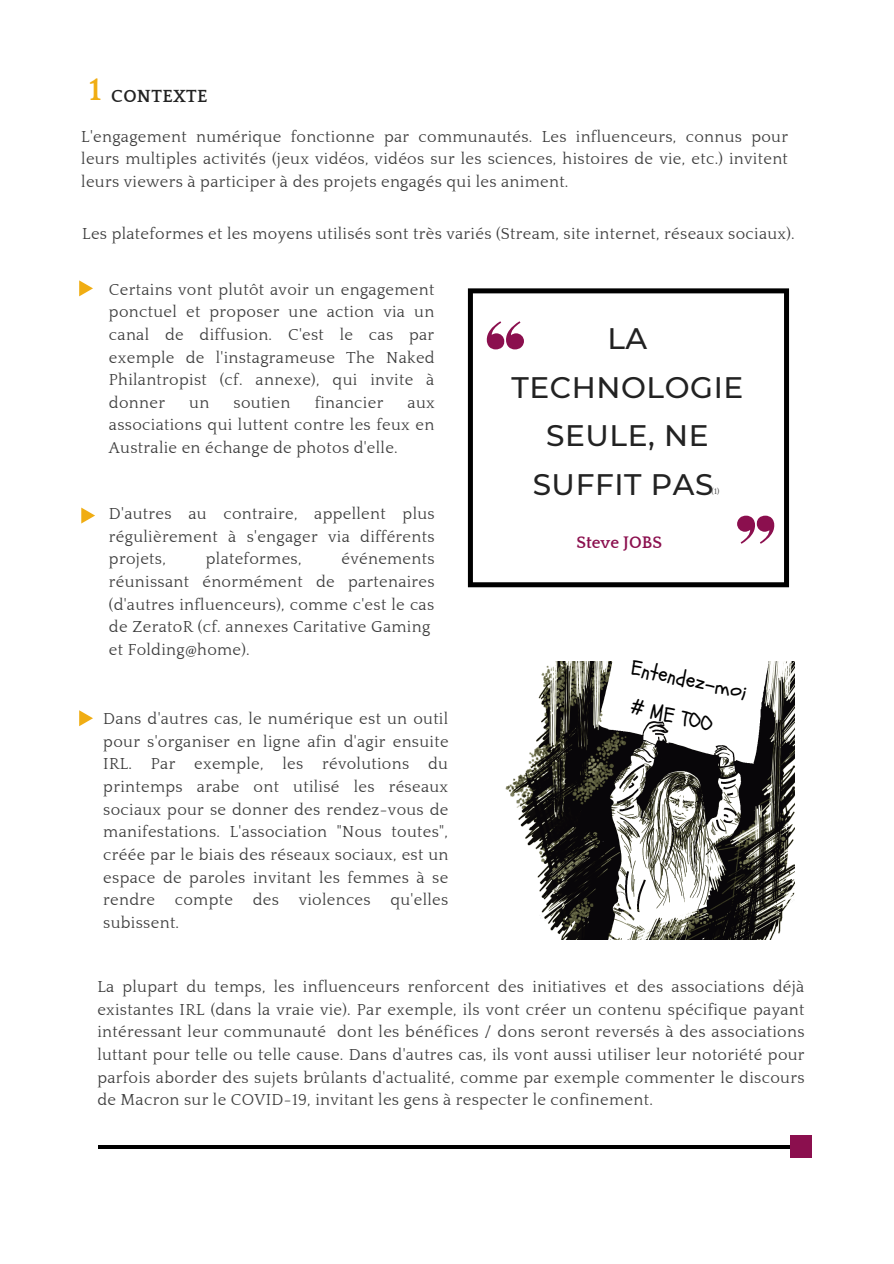
<style>
.page{position:relative;width:894px;height:1264px;background:#fff}
.page>*{position:absolute;margin:0;border:0;box-sizing:border-box;transform-origin:0 0}
.t1{font:500 29.55px/48.4px "Montserrat";letter-spacing:.02em;color:#222;text-align:center}
.t2{font:21.75px/38.2px "Schoolbell";color:#000}
.t3{font:700 18px "Quattrocento";letter-spacing:.02em;color:#222}
.t4{font:700 17.25px "Quattrocento";color:#8b0f4e}
.t5{font:16.35px/22.6px "Quattrocento";letter-spacing:.02em;color:#3d3d3d;text-align:justify}
.t6{font:8.4px "Quattrocento";color:#3d3d3d}
.s1{font-size:32.25px;color:#f0ad13}
</style>
<div class="page">
<svg style="left:81px;top:507px;width:14px;height:16px"></svg>
<svg style="left:79px;top:280px;width:14px;height:16px"></svg>
<svg style="left:79px;top:710px;width:14px;height:16px"></svg>
<img style="left:505px;top:661px;width:289px;height:278px">
<hr style="left:98px;top:1145px;width:349px;height:3px;background:#000">
<hr style="left:446px;top:1145px;width:348px;height:3px;background:#000">
<div style="left:790px;top:1134px;width:22px;height:23px;background:#8b0f4e"></div>
<svg style="left:468px;top:288px;width:320px;height:299px"></svg>
<p class="t3" style="left:89px;top:87px;width:120px"><span class="s1">1</span> CONTEXTE</p>
<p class="t5" style="left:81px;top:125px;width:708px">L'engagement numérique fonctionne par communautés. Les influenceurs, connus pour leurs multiples activités (jeux vidéos, vidéos sur les sciences, histoires de vie, etc.) invitent leurs viewers à participer à des projets engagés qui les animent.</p>
<p class="t5" style="left:82px;top:223px;width:713px">Les plateformes et les moyens utilisés sont très variés (Stream, site internet, réseaux sociaux).</p>
<p class="t5" style="left:109px;top:279px;width:327px">Certains vont plutôt avoir un engagement ponctuel et proposer une action via un canal de diffusion. C'est le cas par exemple de l'instagrameuse The Naked Philantropist (cf. annexe), qui invite à donner</p>
<h1 class="t1" style="left:511px;top:314px;width:233px">LA<br>TECHNOLOGIE<br>SEULE, NE<br>SUFFIT PAS</h1>
<p class="t5" style="left:189px;top:392px;width:22px">un</p>
<p class="t5" style="left:233px;top:392px;width:58px">soutien</p>
<p class="t5" style="left:314px;top:392px;width:70px">financier</p>
<p class="t5" style="left:109px;top:392px;width:327px;text-indent:298px">aux associations qui luttent contre les feux en Australie en échange de photos d'elle.</p>
<p class="t6" style="left:711px;top:487px;width:9px">(1)</p>
<p class="t5" style="left:109px;top:503px;width:327px">D'autres au contraire, appellent plus régulièrement à s'engager via différents projets,</p>
<p class="t5" style="left:206px;top:548px;width:97px">plateformes,</p>
<p class="t5" style="left:109px;top:548px;width:327px;text-align:left;text-indent:232px">événements réunissant énormément de partenaires (d'autres influenceurs), comme c'est le cas de ZeratoR (cf. annexes Caritative Gaming et Folding@home).</p>
<p class="t5" style="left:103px;top:708px;width:347px">Dans d'autres cas, le numérique est un outil pour s'organiser en ligne afin d'agir ensuite IRL. Par exemple, les révolutions du printemps arabe ont utilisé les réseaux sociaux pour se donner des rendez-vous de manifestations. L'association "Nous toutes", créée par le biais des réseaux sociaux, est un espace de paroles invitant les femmes à se rendre compte des violences qu'elles subissent.</p>
<p class="t4" style="left:576px;top:534px;width:87px">Steve JOBS</p>
<h2 class="t2" style="left:644px;top:650px;width:111px;text-indent:-9px;rotate:13deg">Entendez-moi # ME TOO</h2>
<p class="t5" style="left:97px;top:976px;width:708px">La plupart du temps, les influenceurs renforcent des initiatives et des associations déjà existantes IRL (dans la vraie vie). Par exemple, ils vont créer un contenu spécifique payant intéressant leur communauté dont les bénéfices / dons seront reversés à des associations luttant pour telle ou telle cause. Dans d'autres cas, ils vont aussi utiliser leur notoriété pour parfois aborder des sujets brûlants d'actualité, comme par exemple commenter le discours de Macron sur le COVID-19, invitant les gens à respecter le confinement.</p>
</div>
